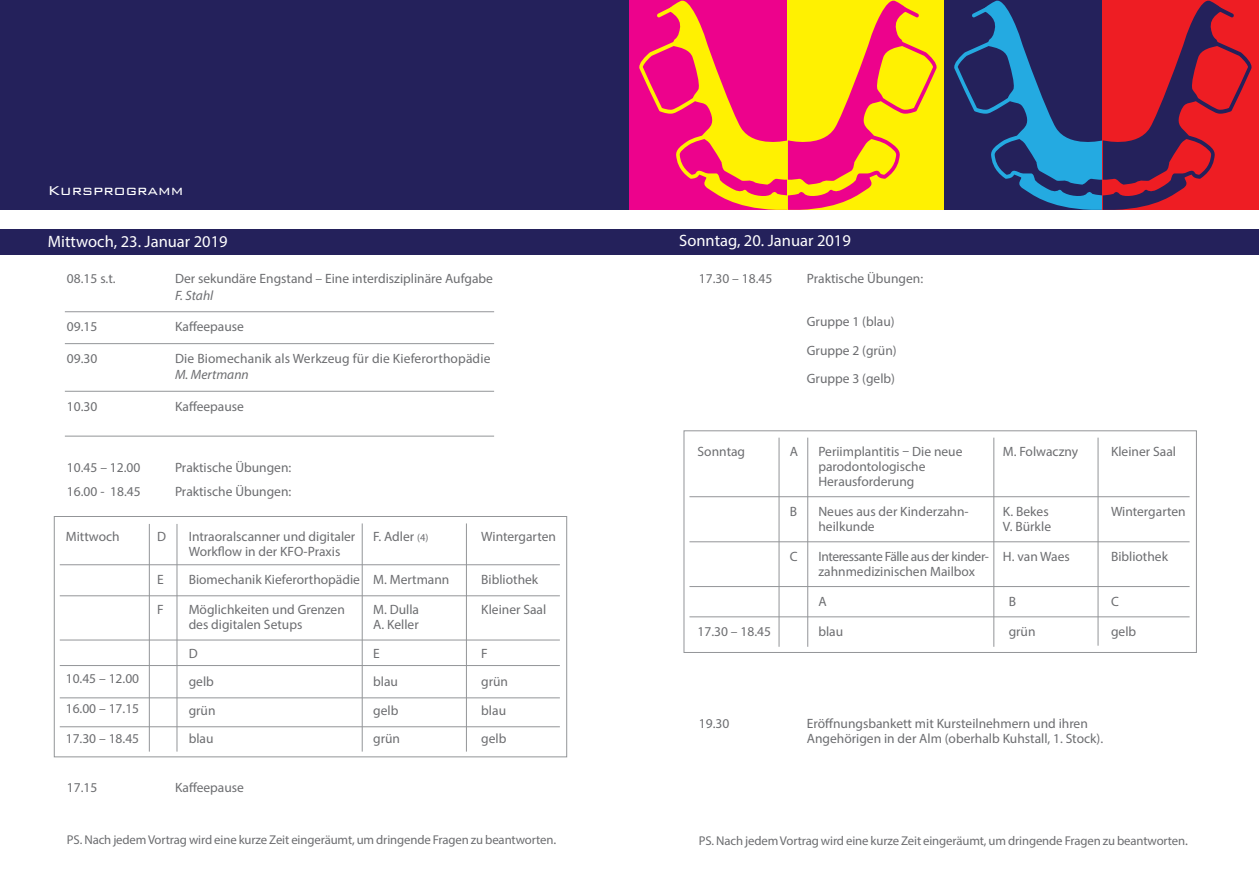
<style>
.page{position:relative;width:1259px;height:893px;background:#fff}
.page>*{position:absolute;margin:0;border:0;box-sizing:border-box;transform-origin:0 0}
.t1{font:300 17.1px "Bank Gothic";color:#fff}
.t2{font:16.5px "Myriad Pro";color:#fff}
.t3{font:13.5px/28.5px "Myriad Pro";color:#6c6d70}
.t4{font:13.5px "Myriad Pro";letter-spacing:-.03em;color:#6c6d70}
.t5{font:italic 13.5px "Myriad Pro";color:#6c6d70}
.t6{font:12.75px "Myriad Pro";letter-spacing:-.01em;color:#6c6d70}
.s1{font-size:10.5px}
.s2{font-size:13.5px}
</style>
<div class="page">
<div style="left:0;top:0;width:1258px;height:210px;background:#24215b"></div>
<div style="left:629px;top:0;width:159px;height:210px;background:#ed028c"></div>
<div style="left:788px;top:0;width:156px;height:210px;background:#fff101"></div>
<div style="left:1103px;top:0;width:155px;height:210px;background:#ee1d23"></div>
<svg style="left:639px;top:0;width:298px;height:210px"></svg>
<svg style="left:954px;top:0;width:298px;height:210px"></svg>
<div style="left:0;top:229px;width:1258px;height:25px;background:#24215b"></div>
<hr style="left:65px;top:343px;width:429px;height:1px;background:#939598">
<hr style="left:65px;top:391px;width:429px;height:1px;background:#939598">
<hr style="left:65px;top:436px;width:429px;height:1px;background:#939598">
<div style="left:54px;top:516px;width:513px;height:241px;border:1px solid #939598"></div>
<hr style="left:60px;top:595px;width:500px;height:1px;background:#939598">
<hr style="left:60px;top:564px;width:500px;height:1px;background:#939598">
<hr style="left:60px;top:726px;width:500px;height:1px;background:#939598">
<hr style="left:60px;top:698px;width:500px;height:1px;background:#939598">
<hr style="left:60px;top:665px;width:500px;height:1px;background:#939598">
<hr style="left:60px;top:640px;width:500px;height:1px;background:#939598">
<hr style="left:177px;top:524px;width:1px;height:228px;background:#939598">
<hr style="left:149px;top:524px;width:1px;height:228px;background:#939598">
<hr style="left:362px;top:523px;width:1px;height:229px;background:#939598">
<hr style="left:466px;top:523px;width:1px;height:229px;background:#939598">
<div style="left:684px;top:431px;width:512px;height:222px;border:1px solid #939598"></div>
<hr style="left:689px;top:496px;width:500px;height:1px;background:#939598">
<hr style="left:689px;top:541px;width:500px;height:1px;background:#939598">
<hr style="left:689px;top:586px;width:500px;height:1px;background:#939598">
<hr style="left:689px;top:617px;width:500px;height:1px;background:#939598">
<hr style="left:807px;top:438px;width:1px;height:209px;background:#939598">
<hr style="left:779px;top:438px;width:1px;height:209px;background:#939598">
<hr style="left:993px;top:438px;width:1px;height:209px;background:#939598">
<hr style="left:1097px;top:438px;width:1px;height:208px;background:#939598">
<hr style="left:65px;top:311px;width:429px;height:1px;background:#939598">
<p class="t1" style="left:48px;top:182px;width:137px">Kursprogramm</p>
<p class="t2" style="left:48px;top:231px;width:181px">Mittwoch, 23. Januar 2019</p>
<p class="t3" style="left:67px;top:264px;width:50px">08.15 s.t.</p>
<p class="t3" style="left:175px;top:264px;width:319px">Der sekundäre Engstand – Eine interdisziplinäre Aufgabe</p>
<p class="t5" style="left:175px;top:287px;width:40px">F. Stahl</p>
<p class="t3" style="left:67px;top:312px;width:32px">09.15</p>
<p class="t3" style="left:175px;top:312px;width:70px">Kaffeepause</p>
<p class="t3" style="left:67px;top:344px;width:32px">09.30</p>
<p class="t3" style="left:175px;top:344px;width:317px">Die Biomechanik als Werkzeug für die Kieferorthopädie</p>
<p class="t5" style="left:175px;top:366px;width:75px">M. Mertmann</p>
<p class="t3" style="left:67px;top:392px;width:32px">10.30</p>
<p class="t3" style="left:175px;top:392px;width:70px">Kaffeepause</p>
<p class="t3" style="left:67px;top:453px;width:75px">10.45 – 12.00</p>
<p class="t3" style="left:175px;top:453px;width:118px">Praktische Übungen:</p>
<p class="t3" style="left:67px;top:477px;width:75px">16.00 - 18.45</p>
<p class="t3" style="left:175px;top:477px;width:118px">Praktische Übungen:</p>
<p class="t3" style="left:66px;top:522px;width:55px">Mittwoch</p>
<p class="t3" style="left:66px;top:664px;width:75px">10.45 – 12.00</p>
<p class="t3" style="left:66px;top:694px;width:75px">16.00 – 17.15</p>
<p class="t3" style="left:66px;top:724px;width:75px">17.30 – 18.45</p>
<p class="t3" style="left:157px;top:522px;width:10px">D</p>
<p class="t3" style="left:189px;top:522px;width:168px">Intraoralscanner und digitaler</p>
<p class="t3" style="left:373px;top:522px;width:57px">F. Adler <span class="s1">(4)</span></p>
<p class="t3" style="left:481px;top:522px;width:76px">Wintergarten</p>
<p class="t3" style="left:189px;top:537px;width:153px">Workflow in der KFO-Praxis</p>
<p class="t3" style="left:157px;top:565px;width:8px">E</p>
<p class="t3" style="left:189px;top:565px;width:262px">Biomechanik Kieferorthopädie M. Mertmann</p>
<p class="t3" style="left:481px;top:565px;width:58px">Bibliothek</p>
<p class="t3" style="left:157px;top:595px;width:8px">F</p>
<p class="t3" style="left:189px;top:595px;width:158px">Möglichkeiten und Grenzen</p>
<p class="t3" style="left:373px;top:595px;width:47px">M. Dulla</p>
<p class="t3" style="left:481px;top:595px;width:66px">Kleiner Saal</p>
<p class="t3" style="left:189px;top:610px;width:115px">des digitalen Setups</p>
<p class="t3" style="left:373px;top:610px;width:47px">A. Keller</p>
<p class="t3" style="left:189px;top:639px;width:10px">D</p>
<p class="t3" style="left:373px;top:639px;width:8px">E</p>
<p class="t3" style="left:481px;top:639px;width:8px">F</p>
<p class="t3" style="left:189px;top:667px;width:27px">gelb</p>
<p class="t3" style="left:373px;top:667px;width:26px">blau</p>
<p class="t3" style="left:481px;top:667px;width:28px">grün</p>
<p class="t3" style="left:189px;top:696px;width:28px">grün</p>
<p class="t3" style="left:373px;top:696px;width:27px">gelb</p>
<p class="t3" style="left:481px;top:696px;width:26px">blau</p>
<p class="t3" style="left:189px;top:724px;width:26px">blau</p>
<p class="t3" style="left:373px;top:724px;width:28px">grün</p>
<p class="t3" style="left:481px;top:724px;width:27px">gelb</p>
<p class="t3" style="left:67px;top:773px;width:32px">17.15</p>
<p class="t3" style="left:175px;top:773px;width:70px">Kaffeepause</p>
<p class="t6" style="left:67px;top:832px;width:490px">PS. Nach jedem Vortrag wird eine kurze Zeit eingeräumt, um dringende Fragen zu beantworten<span class="s2">.</span></p>
<p class="t2" style="left:679px;top:231px;width:173px">Sonntag, 20. Januar 2019</p>
<p class="t3" style="left:699px;top:264px;width:75px">17.30 – 18.45</p>
<p class="t3" style="left:807px;top:264px;width:118px">Praktische Übungen:</p>
<p class="t3" style="left:807px;top:307px;width:91px">Gruppe 1 (blau)<br>Gruppe 2 (grün)<br>Gruppe 3 (gelb)</p>
<p class="t3" style="left:697px;top:437px;width:49px">Sonntag</p>
<p class="t3" style="left:697px;top:617px;width:75px">17.30 – 18.45</p>
<p class="t3" style="left:790px;top:437px;width:10px">A</p>
<p class="t3" style="left:818px;top:437px;width:146px">Periimplantitis – Die neue</p>
<p class="t3" style="left:1003px;top:437px;width:77px">M. Folwaczny</p>
<p class="t3" style="left:1111px;top:437px;width:66px">Kleiner Saal</p>
<p class="t3" style="left:818px;top:459px;width:109px;line-height:15px">parodontologische<br>Herausforderung</p>
<p class="t3" style="left:790px;top:497px;width:9px">B</p>
<p class="t3" style="left:818px;top:497px;width:152px">Neues aus der Kinderzahn-</p>
<p class="t3" style="left:1003px;top:497px;width:47px">K. Bekes</p>
<p class="t3" style="left:1111px;top:497px;width:76px">Wintergarten</p>
<p class="t3" style="left:818px;top:512px;width:58px">heilkunde</p>
<p class="t3" style="left:1003px;top:512px;width:50px">V. Bürkle</p>
<p class="t3" style="left:790px;top:542px;width:9px">C</p>
<p class="t4" style="left:818px;top:548px;width:253px">Interessante Fälle aus der kinder- H. van Waes</p>
<p class="t3" style="left:1111px;top:542px;width:58px">Bibliothek</p>
<p class="t3" style="left:818px;top:557px;width:158px">zahnmedizinischen Mailbox</p>
<p class="t3" style="left:818px;top:587px;width:10px">A</p>
<p class="t3" style="left:1008px;top:587px;width:9px">B</p>
<p class="t3" style="left:1111px;top:587px;width:9px">C</p>
<p class="t3" style="left:818px;top:617px;width:26px">blau</p>
<p class="t3" style="left:1008px;top:617px;width:28px">grün</p>
<p class="t3" style="left:1111px;top:617px;width:27px">gelb</p>
<p class="t3" style="left:699px;top:709px;width:32px">19.30</p>
<p class="t3" style="left:807px;top:716px;width:298px;line-height:15px">Eröffnungsbankett mit Kursteilnehmern und ihren<br>Angehörigen in der Alm (oberhalb Kuhstall, 1. Stock).</p>
<p class="t6" style="left:699px;top:833px;width:490px">PS. Nach jedem Vortrag wird eine kurze Zeit eingeräumt, um dringende Fragen zu beantworten<span class="s2">.</span></p>
</div>
